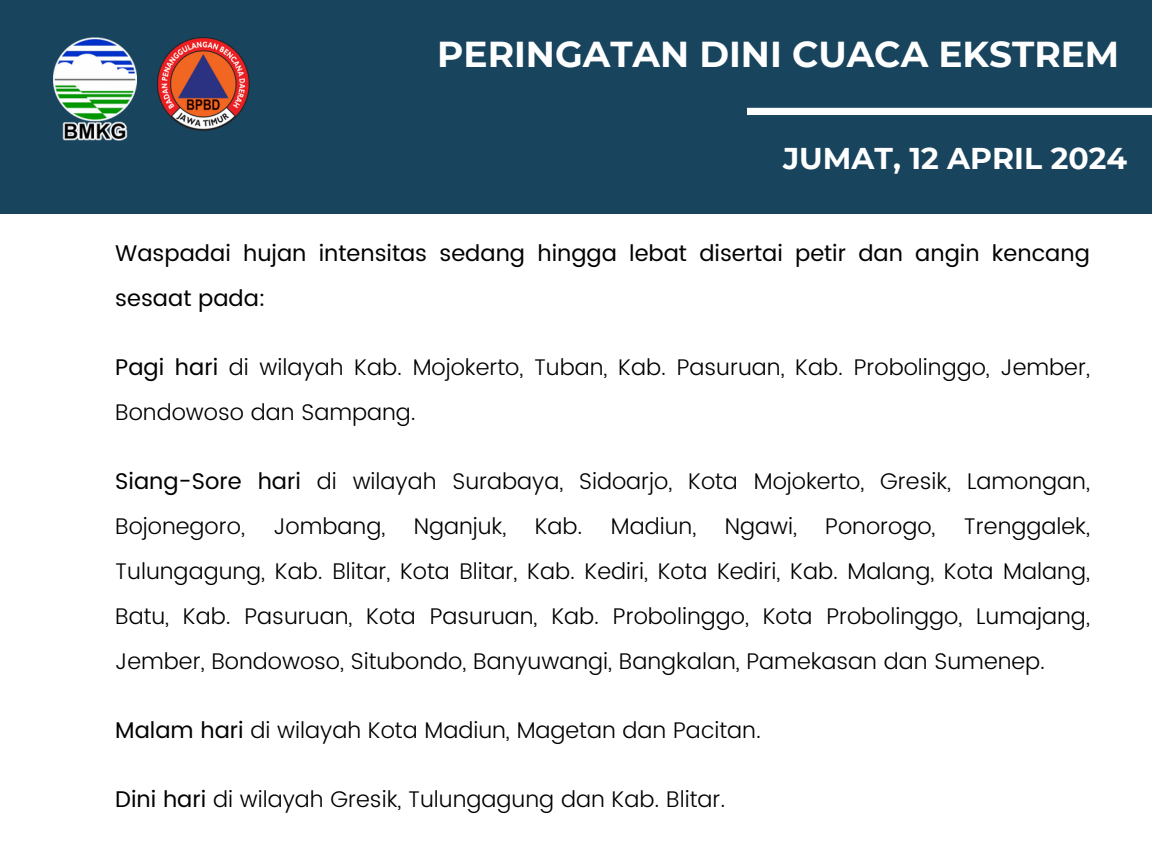
<style>
.page{position:relative;width:1152px;height:864px;background:#fff}
.page>*{position:absolute;margin:0;border:0;box-sizing:border-box;transform-origin:0 0}
.t1{font:700 36px "Montserrat";color:#fff}
.t2{font:700 30px "Montserrat";color:#fff}
.t3{font:300 22.65px/45px "Poppins";color:#000}
.t4{font:22.65px/45px "Poppins";color:#000}
.s1{font-weight:400}
</style>
<div class="page">
<div style="left:0;top:0;width:1152px;height:213px;background:#18445d"></div>
<div style="left:747px;top:108px;width:405px;height:7px;background:#fff"></div>
<img style="left:53px;top:37px;width:83px;height:104px">
<img style="left:157px;top:38px;width:92px;height:92px">
<p class="t1" style="left:437px;top:32px;width:684px">PERINGATAN DINI CUACA EKSTREM</p>
<p class="t2" style="left:783px;top:140px;width:346px">JUMAT, 12 APRIL 2024</p>
<h1 class="t4" style="left:115px;top:231px;width:976px">Waspadai hujan intensitas sedang hingga lebat disertai petir dan angin kencang sesaat pada:</h1>
<h2 class="t3" style="left:115px;top:345px;width:976px"><span class="s1">Pagi hari</span> di wilayah Kab. Mojokerto, Tuban, Kab. Pasuruan, Kab. Probolinggo, Jember,<br>Bondowoso dan Sampang.</h2>
<p class="t3" style="left:115px;top:459px;width:976px"><span class="s1">Siang-Sore hari</span> di wilayah Surabaya, Sidoarjo, Kota Mojokerto, Gresik, Lamongan,<br>Bojonegoro,</p>
<p class="t3" style="left:273px;top:504px;width:113px">Jombang,</p>
<p class="t3" style="left:414px;top:504px;width:94px">Nganjuk,</p>
<p class="t3" style="left:535px;top:504px;width:49px">Kab.</p>
<p class="t3" style="left:611px;top:504px;width:87px">Madiun,</p>
<p class="t3" style="left:725px;top:504px;width:74px">Ngawi,</p>
<p class="t3" style="left:825px;top:504px;width:112px">Ponorogo,</p>
<p class="t3" style="left:115px;top:504px;width:976px;text-align:justify;text-indent:849px">Trenggalek, Tulungagung, Kab. Blitar, Kota Blitar, Kab. Kediri, Kota Kediri, Kab. Malang, Kota Malang, Batu, Kab. Pasuruan, Kota Pasuruan, Kab. Probolinggo, Kota Probolinggo, Lumajang, Jember, Bondowoso, Situbondo, Banyuwangi, Bangkalan, Pamekasan dan Sumenep.</p>
<p class="t3" style="left:115px;top:708px;width:647px"><span class="s1">Malam hari</span> di wilayah Kota Madiun, Magetan dan Pacitan.</p>
<p class="t3" style="left:115px;top:777px;width:612px"><span class="s1">Dini hari</span> di wilayah Gresik, Tulungagung dan Kab. Blitar.</p>
</div>
